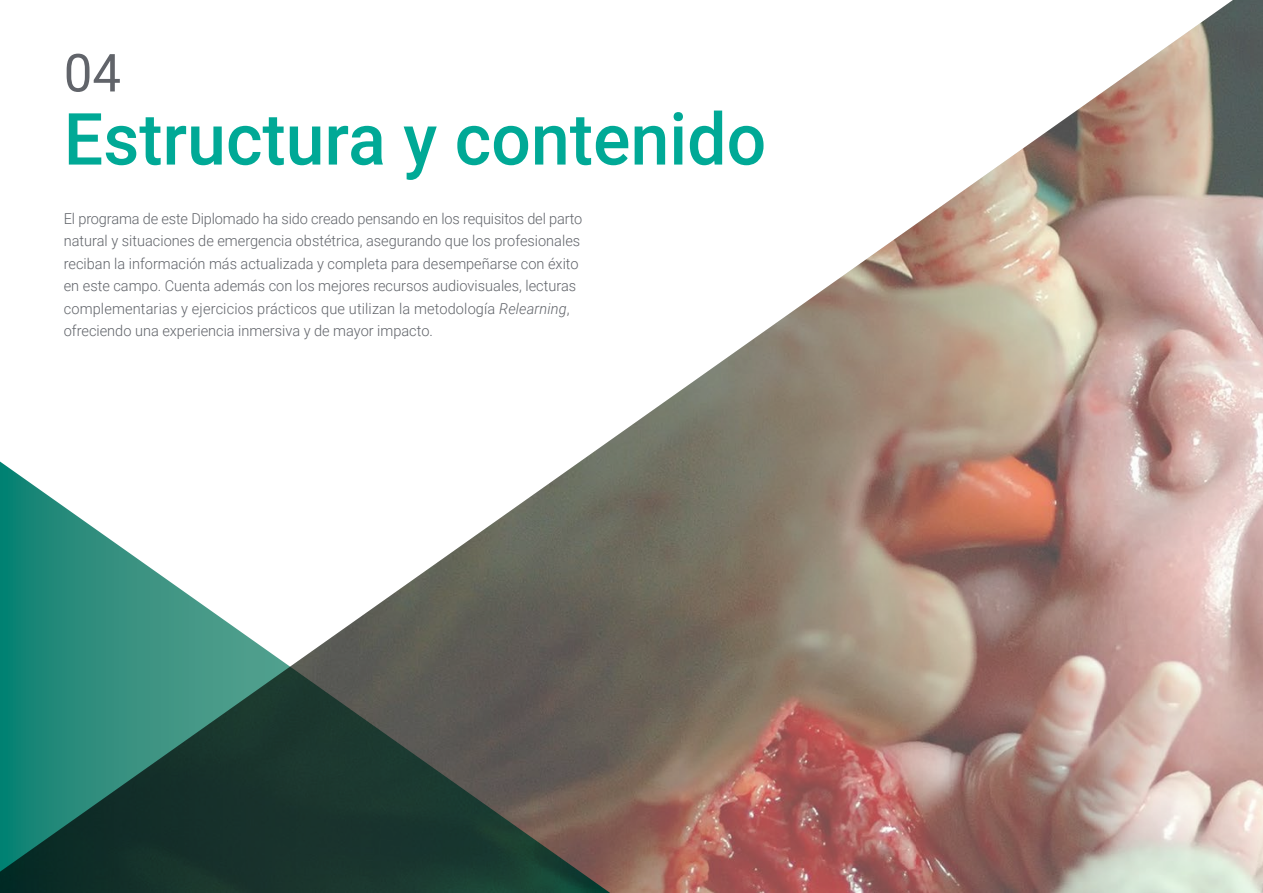
<style>
.page{position:relative;width:1263px;height:893px;background:#fff}
.page>*{position:absolute;margin:0;border:0;box-sizing:border-box;transform-origin:0 0}
.t1{font:500 72px "Roboto";color:#00a996}
.t2{font:52.5px "Roboto";color:#61646a}
.t3{font:300 15px/22.5px "Roboto";color:#61646a}
.s1{font-style:italic}
</style>
<div class="page">
<img style="left:602px;top:0;width:661px;height:893px">
<svg style="left:0;top:446px;width:640px;height:447px"></svg>
<h2 class="t2" style="left:64px;top:36px;width:59px">04</h2>
<h1 class="t1" style="left:64px;top:89px;width:704px">Estructura y contenido</h1>
<p class="t3" style="left:64px;top:207px;width:520px">El programa de este Diplomado ha sido creado pensando en los requisitos del parto natural y situaciones de emergencia obstétrica, asegurando que los profesionales reciban la información más actualizada y completa para desempeñarse con éxito en este campo. Cuenta además con los mejores recursos audiovisuales, lecturas complementarias y ejercicios prácticos que utilizan la metodología <span class="s1">Relearning</span>, ofreciendo una experiencia inmersiva y de mayor impacto.</p>
</div>
